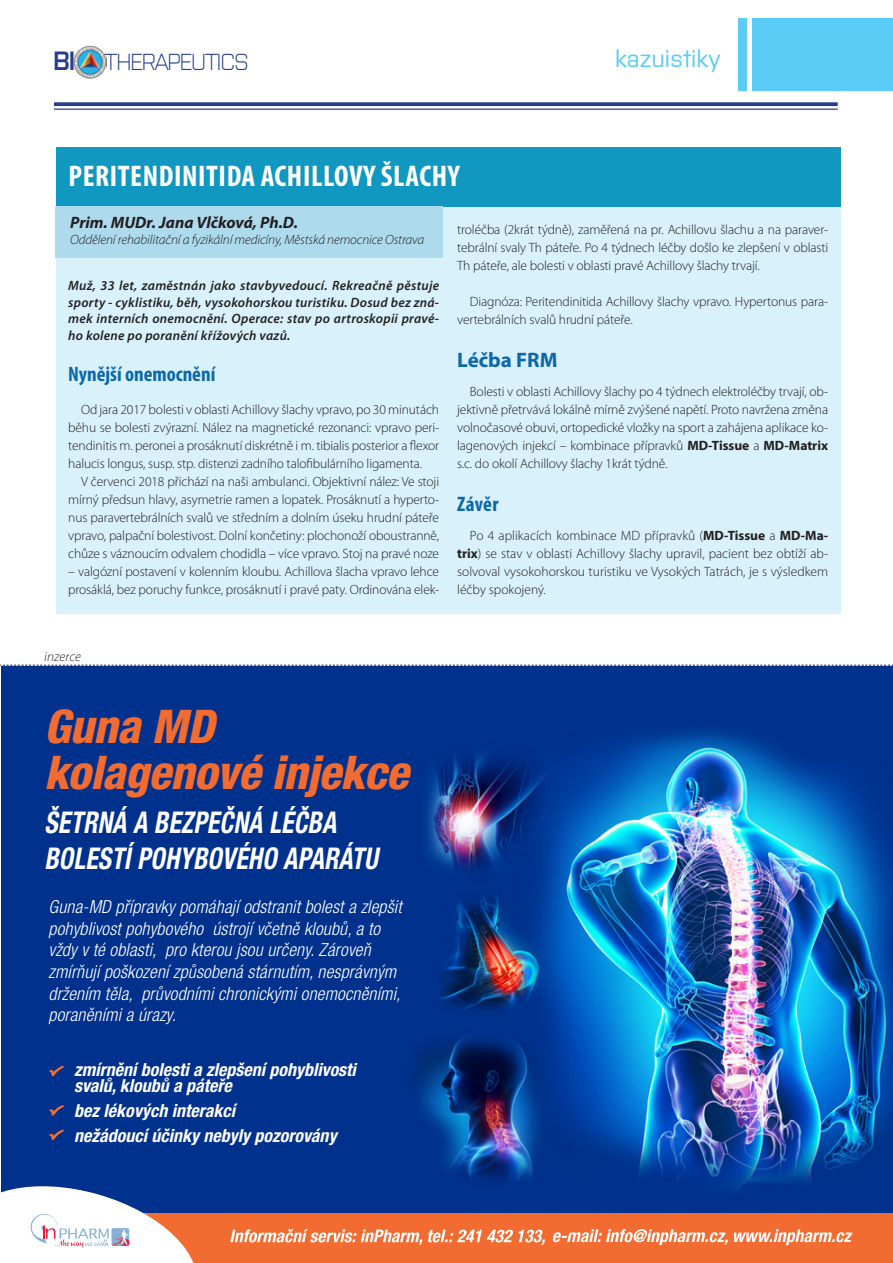
<style>
.page{position:relative;width:893px;height:1263px;background:#fff}
.page>*{position:absolute;margin:0;border:0;box-sizing:border-box;transform-origin:0 0}
.t1{font:italic 800 condensed 46.5px "Helvetica Neue LT Pro";letter-spacing:-.01em;color:#f26c31}
.t2{font:italic 700 condensed 30px/36px "Helvetica Neue LT Pro";letter-spacing:.01em;color:#fff;scale:.85 1}
.otazka_medi{font:700 condensed 30px "Myriad Pro";letter-spacing:.02em;color:#fff}
.t3{font:600 26.25px "Purista";color:#253f8e}
.t4{font:500 24px "Purista";color:#5accf5}
.t5{font:300 22.95px "Purista";letter-spacing:-.05em;color:#253f8e}
.mezititulky_myriad_k{font:700 condensed 21px "Myriad Pro";color:#0c68ab}
.mezititulky_myriad_k-2{font:700 21px "Myriad Pro";color:#0c68ab}
.t6{font:italic 300 condensed 18px/21.6px "Helvetica Neue LT Pro";letter-spacing:.01em;color:#fff}
.t7{font:italic 700 condensed 18px/16.5px "Helvetica Neue LT Pro";color:#fff}
.t8{font:italic 700 16.5px "Myriad Pro";color:#231f20}
.HLAVNÍ_TEXT{font:300 13.5px/18px "Myriad Pro";letter-spacing:-.01em;color:#231f20;text-align:justify}
.zakladni_medi{font:italic 600 13.5px/16.5px "Myriad Pro";letter-spacing:.02em;color:#231f20;text-align:justify}
.otazka_medi-2{font:italic 300 13.5px "Myriad Pro";letter-spacing:-.01em;color:#231f20}
.s1{font-weight:700}
</style>
<div class="page">
<div style="left:1px;top:667px;width:892px;height:596px;background:#00318c"></div>
<img style="left:413px;top:732px;width:480px;height:457px">
<div style="left:0;top:1213px;width:893px;height:50px;background:#f26c31"></div>
<svg style="left:0;top:1186px;width:194px;height:77px"></svg>
<svg style="left:553px;top:1229px;width:299px;height:16px"></svg>
<svg style="left:230px;top:1229px;width:315px;height:16px"></svg>
<svg style="left:49px;top:1065px;width:15px;height:12px"></svg>
<svg style="left:49px;top:1105px;width:15px;height:11px"></svg>
<svg style="left:49px;top:1129px;width:15px;height:12px"></svg>
<svg style="left:0;top:665px;width:893px;height:1px"></svg>
<div style="left:56px;top:147px;width:784px;height:466px;background:#d8f1fb"></div>
<div style="left:56px;top:147px;width:784px;height:60px;background:#1098c0"></div>
<div style="left:55px;top:207px;width:387px;height:51px;background:#aedaee"></div>
<div style="left:753px;top:18px;width:140px;height:72px;background:#5accf5"></div>
<div style="left:738px;top:18px;width:8px;height:72px;background:#5accf5"></div>
<svg style="left:54px;top:102px;width:784px;height:4px;background:#354d96"></svg>
<hr style="left:54px;top:109px;width:784px;height:1px;background:#253f8e">
<img style="left:74px;top:46px;width:32px;height:32px">
<p class="t3" style="left:53px;top:41px;width:24px">BI</p>
<p class="t5" style="left:105px;top:45px;width:146px">THERAPEUTICS</p>
<p class="t4" style="left:615px;top:41px;width:107px">kazuistiky</p>
<p class="otazka_medi" style="left:68px;top:157px;width:393px">PERITENDINITIDA ACHILLOVY ŠLACHY</p>
<p class="t8" style="left:70px;top:212px;width:230px">Prim. MUDr. Jana Vlčková, Ph.D.</p>
<p class="otazka_medi-2" style="left:70px;top:232px;width:356px">Oddělení rehabilitační a fyzikální medicíny, Městská nemocnice Ostrava</p>
<p class="zakladni_medi" style="left:68px;top:278px;width:372px">Muž, 33 let, zaměstnán jako stavbyvedoucí. Rekreačně pěstuje sporty - cyklistiku, běh, vysokohorskou turistiku. Dosud bez zná&shy;mek interních onemocnění. Operace: stav po artroskopii pravé&shy;ho kolene po poranění křížových vazů.</p>
<p class="mezititulky_myriad_k" style="left:68px;top:361px;width:149px">Nynější onemocnění</p>
<p class="HLAVNÍ_TEXT" style="left:68px;top:401px;width:372px;text-indent:13px">Od jara 2017 bolesti v oblasti Achillovy šlachy vpravo, po 30 minutách běhu se bolesti zvýrazní. Nález na magnetické rezonanci: vpravo peri&shy;tendinitis m. peronei a prosáknutí diskrétně i m. tibialis posterior a flexor halucis longus, susp. stp. distenzi zadního talofibulárního ligamenta.</p>
<p class="HLAVNÍ_TEXT" style="left:68px;top:473px;width:372px;text-indent:13px">V červenci 2018 přichází na naši ambulanci. Objektivní nález: Ve stoji mírný předsun hlavy, asymetrie ramen a lopatek. Prosáknutí a hyperto&shy;nus paravertebrálních svalů ve středním a dolním úseku hrudní páteře vpravo, palpační bolestivost. Dolní končetiny: plochonoží oboustranně, chůze s váznoucím odvalem chodidla – více vpravo. Stoj na pravé noze</p>
<p class="HLAVNÍ_TEXT" style="left:68px;top:563px;width:372px">– valgózní postavení v kolenním kloubu. Achillova šlacha vpravo lehce prosáklá, bez poruchy funkce, prosáknutí i pravé paty. Ordinována elek-</p>
<p class="HLAVNÍ_TEXT" style="left:457px;top:221px;width:372px">troléčba (2krát týdně), zaměřená na pr. Achillovu šlachu a na paraver&shy;tebrální svaly Th páteře. Po 4 týdnech léčby došlo ke zlepšení v oblasti Th páteře, ale bolesti v oblasti pravé Achillovy šlachy trvají.</p>
<p class="HLAVNÍ_TEXT" style="left:457px;top:293px;width:372px;text-indent:13px">Diagnóza: Peritendinitida Achillovy šlachy vpravo. Hypertonus para&shy;vertebrálních svalů hrudní páteře.</p>
<p class="mezititulky_myriad_k-2" style="left:457px;top:346px;width:102px">Léčba FRM</p>
<p class="HLAVNÍ_TEXT" style="left:457px;top:383px;width:372px;text-indent:13px">Bolesti v oblasti Achillovy šlachy po 4 týdnech elektroléčby trvají, ob&shy;jektivně přetrvává lokálně mírně zvýšené napětí. Proto navržena změna volnočasové obuvi, ortopedické vložky na sport a zahájena aplikace ko&shy;lagenových injekcí – kombinace přípravků <span class="s1">MD-Tissue</span> a <span class="s1">MD-Matrix </span>s.c. do okolí Achillovy šlachy 1krát týdně.</p>
<p class="mezititulky_myriad_k" style="left:457px;top:491px;width:43px">Závěr</p>
<p class="HLAVNÍ_TEXT" style="left:457px;top:527px;width:372px;text-indent:13px">Po 4 aplikacích kombinace MD přípravků (<span class="s1">MD-Tissue</span> a <span class="s1">MD-Ma&shy;trix</span>) se stav v oblasti Achillovy šlachy upravil, pacient bez obtíží ab&shy;solvoval vysokohorskou turistiku ve Vysokých Tatrách, je s výsledkem léčby spokojený.</p>
<p class="otazka_medi-2" style="left:44px;top:649px;width:38px">inzerce</p>
<p class="t1" style="left:44px;top:697px;width:171px">Guna MD</p>
<p class="t1" style="left:44px;top:744px;width:365px">kolagenové injekce</p>
<p class="t2" style="left:44px;top:804px;width:394px">ŠETRNÁ A BEZPEČNÁ LÉČBA<br>BOLESTÍ POHYBOVÉHO APARÁTU</p>
<p class="t6" style="left:49px;top:896px;width:355px">Guna-MD přípravky pomáhají odstranit bolest a zlepšit pohyblivost pohybového ústrojí včetně kloubů, a to vždy v té oblasti, pro kterou jsou určeny. Zároveň zmírňují poškození způsobená stárnutím, nesprávným držením těla, průvodními chronickými onemocněními, poraněními a úrazy.</p>
<p class="t7" style="left:74px;top:1061px;width:283px">zmírnění bolesti a zlepšení pohyblivosti svalů, kloubů a páteře</p>
<p class="t7" style="left:74px;top:1103px;width:162px">bez lékových interakcí</p>
<p class="t7" style="left:74px;top:1128px;width:264px">nežádoucí účinky nebyly pozorovány</p>
</div>
